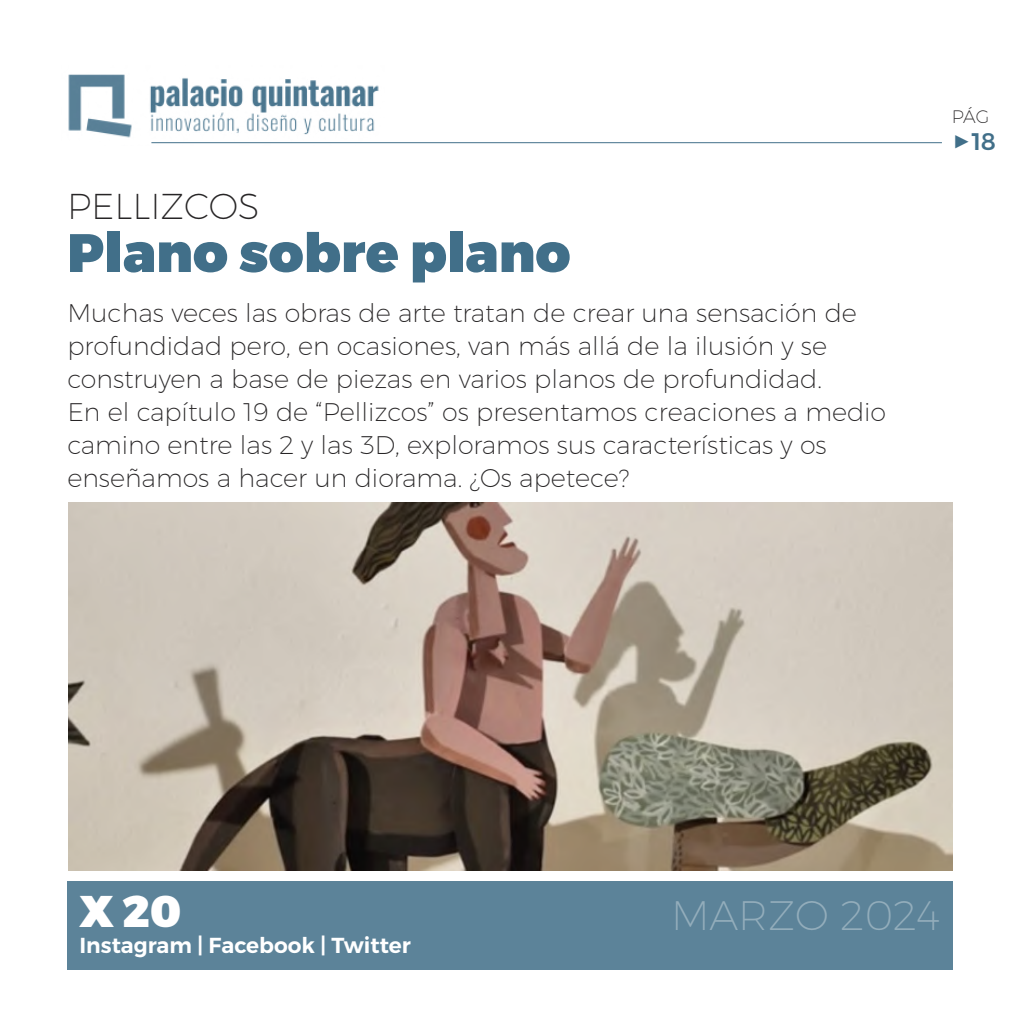
<style>
.page{position:relative;width:1021px;height:1021px;background:#fff}
.page>*{position:absolute;margin:0;border:0;box-sizing:border-box;transform-origin:0 0}
.t1{font:900 54px "Montserrat";color:#416f89}
.t2{font:900 44.4px "Montserrat";color:#fff}
.t3{font:200 41.1px "Montserrat";color:#93adbb}
.t4{font:200 36px "Montserrat";color:#272526}
.t5{font:200 25.5px/33px "Montserrat";color:#272526}
.t6{font:500 24px "Montserrat";color:#416f89}
.t7{font:600 21.6px "Montserrat";color:#fff}
.t8{font:200 18px "Montserrat";color:#272526}
.s1{font-weight:800;font-size:31.2px}
</style>
<div class="page">
<img style="left:68px;top:74px;width:316px;height:70px">
<div style="left:67px;top:881px;width:885px;height:88px;background:#5c8399"></div>
<img style="left:68px;top:502px;width:884px;height:368px">
<hr style="left:151px;top:142px;width:790px;height:1px;background:#416f89">
<p class="t4" style="left:67px;top:192px;width:194px">PELLIZCOS</p>
<p class="t1" style="left:67px;top:232px;width:504px">Plano sobre plano</p>
<p class="t5" style="left:67px;top:298px;width:791px">Muchas veces las obras de arte tratan de crear una sensación de profundidad pero, en ocasiones, van más allá de la ilusión y se construyen a base de piezas en varios planos de profundidad.</p>
<p class="t5" style="left:67px;top:397px;width:820px">En el capítulo 19 de “Pellizcos” os presentamos creaciones a medio camino entre las 2 y las 3D, exploramos sus características y os enseñamos a hacer un diorama. ¿Os apetece?</p>
<p class="t8" style="left:951px;top:110px;width:39px">PÁG</p>
<p class="t6" style="left:951px;top:128px;width:46px"><span class="s1">▶</span>18</p>
<p class="t2" style="left:79px;top:894px;width:103px">X 20</p>
<p class="t3" style="left:671px;top:899px;width:270px">MARZO 2024</p>
<p class="t7" style="left:79px;top:937px;width:333px">Instagram | Facebook | Twitter</p>
</div>
